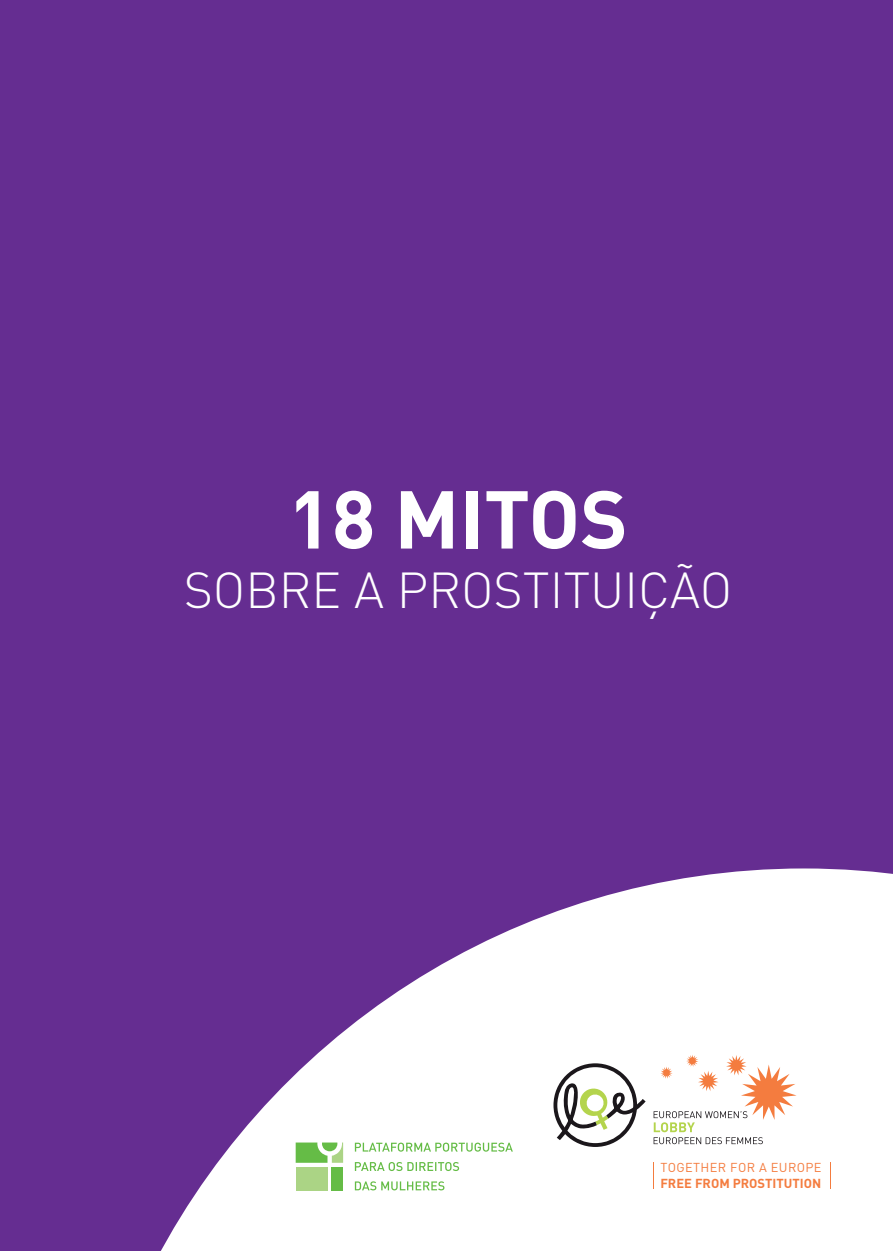
<style>
.page{position:relative;width:893px;height:1251px;background:#fff}
.page>*{position:absolute;margin:0;border:0;box-sizing:border-box;transform-origin:0 0}
.t1{font:700 80.5px "DIN";color:#fff}
.t2{font:300 49.88px "DIN";color:#fff}
.t3{font:700 12.95px "DIN";color:#f47c3f}
.t4{font:12.78px "DIN";letter-spacing:.03em;color:#f47c3f}
</style>
<div class="page">
<div style="left:0;top:0;width:893px;height:1250px;background:#652d91"></div>
<svg style="left:161px;top:868px;width:732px;height:382px;fill:#fff"></svg>
<svg style="left:653px;top:1161px;width:1px;height:26px"></svg>
<svg style="left:830px;top:1161px;width:1px;height:26px"></svg>
<svg style="left:553px;top:1063px;width:93px;height:83px;background:#c8c9c2"></svg>
<svg style="left:654px;top:1054px;width:143px;height:89px;background:#f6e6dc"></svg>
<div style="left:332px;top:1166px;width:11px;height:23px;background:#65bc46"></div>
<div style="left:296px;top:1166px;width:31px;height:23px;background:#abd485"></div>
<svg style="left:296px;top:1142px;width:47px;height:20px"></svg>
<svg style="left:355px;top:1142px;width:158px;height:48px;background:#e7f4e2"></svg>
<h1 class="t1" style="left:288px;top:466px;width:341px">18 MITOS</h1>
<h2 class="t2" style="left:184px;top:559px;width:550px">SOBRE A PROSTITUIÇÃO</h2>
<p class="t4" style="left:660px;top:1159px;width:163px">TOGETHER FOR A EUROPE</p>
<p class="t3" style="left:660px;top:1174px;width:162px">FREE FROM PROSTITUTION</p>
</div>
